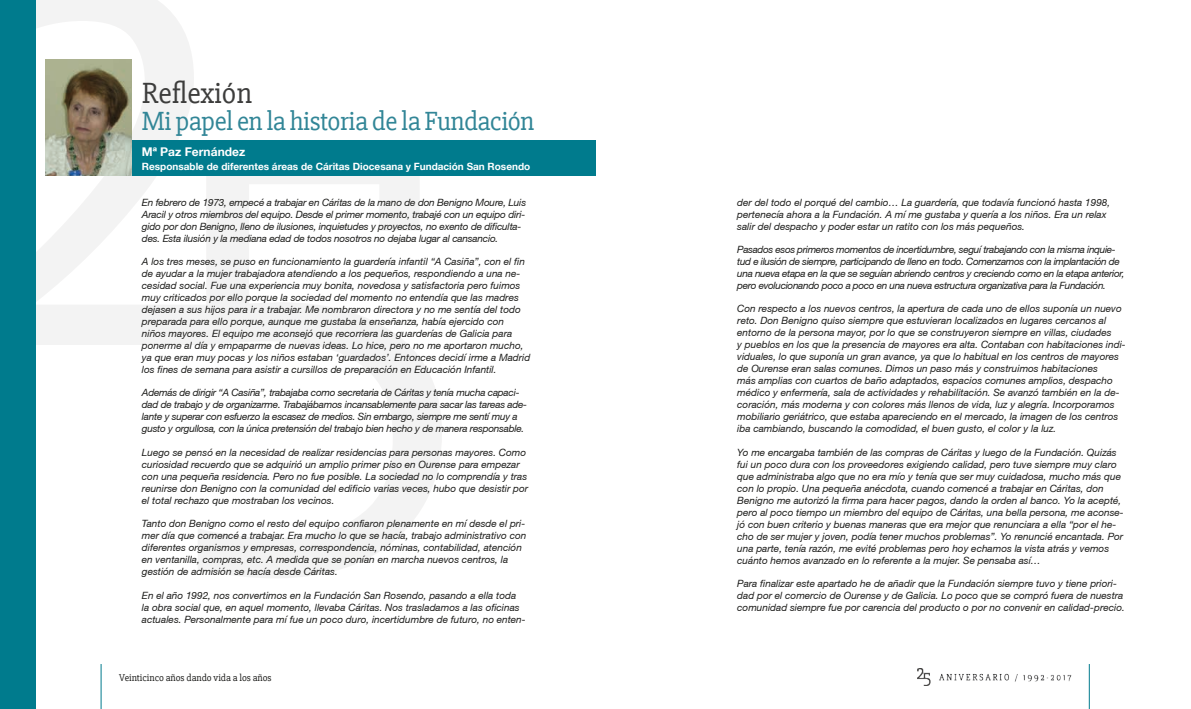
<style>
.page{position:relative;width:1191px;height:709px;background:#fff}
.page>*{position:absolute;margin:0;border:0;box-sizing:border-box;transform-origin:0 0}
.t1{font:30px "Slabo 27 px";color:#3d3d3c}
.t2{font:27px "Slabo 27 px";letter-spacing:-.02em;color:#328697}
.t3{font:700 12px "Helvetica 75";color:#fff}
.t4{font:italic 10px/12px "Helvetica 56";color:#1d1d1b}
.t5{font:italic 10px/12px "Helvetica 56";letter-spacing:-.035em;color:#1d1d1b}
.t6{font:italic 10px/12px "Helvetica 56";letter-spacing:-.025em;color:#1d1d1b}
.t7{font:italic 10px/12px "Helvetica 56";letter-spacing:-.02em;color:#1d1d1b}
.t8{font:700 10px "Helvetica 75";color:#fff}
.t9{font:10px "Slabo 27 px";color:#1d1d1b}
</style>
<div class="page">
<hr style="left:101px;top:664px;width:1px;height:45px;background:#007b8d">
<hr style="left:1088px;top:664px;width:1px;height:45px;background:#007b8d">
<img style="left:918px;top:668px;width:154px;height:17px">
<svg style="left:36px;top:0;width:406px;height:578px"></svg>
<div style="left:0;top:0;width:36px;height:709px;background:#007b8d"></div>
<div style="left:122px;top:140px;width:473px;height:36px;background:#007b8d"></div>
<img style="left:45px;top:59px;width:87px;height:117px">
<h1 class="t1" style="left:142px;top:76px;width:111px">Reflexión</h1>
<h2 class="t2" style="left:142px;top:106px;width:394px">Mi papel en la historia de la Fundación</h2>
<p class="t3" style="left:142px;top:144px;width:105px">Mª Paz Fernández</p>
<p class="t8" style="left:142px;top:160px;width:390px">Responsable de diferentes áreas de Cáritas Diocesana y Fundación San Rosendo</p>
<p class="t7" style="left:142px;top:196px;width:386px">En febrero de 1973, empecé a trabajar en Cáritas de la mano de don Benigno Moure, Luis Aracil y otros miembros del equipo. Desde el primer momento, trabajé con un equipo diri&shy;gido por don Benigno, lleno de ilusiones, inquietudes y proyectos, no exento de dificulta&shy;des. Esta ilusión y la mediana edad de todos nosotros no dejaba lugar al cansancio.</p>
<p class="t4" style="left:142px;top:255px;width:390px">A los tres meses, se puso en funcionamiento la guardería infantil “A Casiña”, con el fin de ayudar a la mujer trabajadora atendiendo a los pequeños, respondiendo a una ne&shy;cesidad social. Fue una experiencia muy bonita, novedosa y satisfactoria pero fuimos muy criticados por ello porque la sociedad del momento no entendía que las madres dejasen a sus hijos para ir a trabajar. Me nombraron directora y no me sentía del todo preparada para ello porque, aunque me gustaba la enseñanza, había ejercido con niños mayores. El equipo me aconsejó que recorriera las guarderías de Galicia para ponerme al día y empaparme de nuevas ideas. Lo hice, pero no me aportaron mucho, ya que eran muy pocas y los niños estaban ‘guardados’. Entonces decidí irme a Madrid los fines de semana para asistir a cursillos de preparación en Educación Infantil.</p>
<p class="t6" style="left:142px;top:387px;width:386px">Además de dirigir “A Casiña”, trabajaba como secretaria de Cáritas y tenía mucha capaci&shy;dad de trabajo y de organizarme. Trabajábamos incansablemente para sacar las tareas ade&shy;lante y superar con esfuerzo la escasez de medios. Sin embargo, siempre me sentí muy a gusto y orgullosa, con la única pretensión del trabajo bien hecho y de manera responsable.</p>
<p class="t4" style="left:142px;top:446px;width:388px">Luego se pensó en la necesidad de realizar residencias para personas mayores. Como curiosidad recuerdo que se adquirió un amplio primer piso en Ourense para empezar con una pequeña residencia. Pero no fue posible. La sociedad no lo comprendía y tras reunirse don Benigno con la comunidad del edificio varias veces, hubo que desistir por el total rechazo que mostraban los vecinos.</p>
<p class="t4" style="left:142px;top:517px;width:386px">Tanto don Benigno como el resto del equipo confiaron plenamente en mí desde el pri&shy;mer día que comencé a trabajar. Era mucho lo que se hacía, trabajo administrativo con diferentes organismos y empresas, correspondencia, nóminas, contabilidad, atención en ventanilla, compras, etc. A medida que se ponían en marcha nuevos centros, la gestión de admisión se hacía desde Cáritas.</p>
<p class="t4" style="left:142px;top:589px;width:385px">En el año 1992, nos convertimos en la Fundación San Rosendo, pasando a ella toda la obra social que, en aquel momento, llevaba Cáritas. Nos trasladamos a las oficinas actuales. Personalmente para mí fue un poco duro, incertidumbre de futuro, no enten-</p>
<p class="t9" style="left:119px;top:672px;width:154px">Veinticinco años dando vida a los años</p>
<p class="t4" style="left:737px;top:196px;width:374px">der del todo el porqué del cambio… La guardería, que todavía funcionó hasta 1998, pertenecía ahora a la Fundación. A mí me gustaba y quería a los niños. Era un relax salir del despacho y poder estar un ratito con los más pequeños.</p>
<p class="t5" style="left:737px;top:243px;width:389px">Pasados esos primeros momentos de incertidumbre, seguí trabajando con la misma inquie&shy;tud e ilusión de siempre, participando de lleno en todo. Comenzamos con la implantación de una nueva etapa en la que se seguían abriendo centros y creciendo como en la etapa anterior, pero evolucionando poco a poco en una nueva estructura organizativa para la Fundación.</p>
<p class="t4" style="left:737px;top:303px;width:390px">Con respecto a los nuevos centros, la apertura de cada uno de ellos suponía un nuevo reto. Don Benigno quiso siempre que estuvieran localizados en lugares cercanos al entorno de la persona mayor, por lo que se construyeron siempre en villas, ciudades<br>y pueblos en los que la presencia de mayores era alta. Contaban con habitaciones indi&shy;viduales, lo que suponía un gran avance, ya que lo habitual en los centros de mayores de Ourense eran salas comunes. Dimos un paso más y construimos habitaciones<br>más amplias con cuartos de baño adaptados, espacios comunes amplios, despacho médico y enfermería, sala de actividades y rehabilitación. Se avanzó también en la de&shy;coración, más moderna y con colores más llenos de vida, luz y alegría. Incorporamos mobiliario geriátrico, que estaba apareciendo en el mercado, la imagen de los centros iba cambiando, buscando la comodidad, el buen gusto, el color y la luz.</p>
<p class="t4" style="left:737px;top:446px;width:388px">Yo me encargaba también de las compras de Cáritas y luego de la Fundación. Quizás fui un poco dura con los proveedores exigiendo calidad, pero tuve siempre muy claro que administraba algo que no era mío y tenía que ser muy cuidadosa, mucho más que con lo propio. Una pequeña anécdota, cuando comencé a trabajar en Cáritas, don Benigno me autorizó la firma para hacer pagos, dando la orden al banco. Yo la acepté, pero al poco tiempo un miembro del equipo de Cáritas, una bella persona, me aconse&shy;jó con buen criterio y buenas maneras que era mejor que renunciara a ella “por el he&shy;cho de ser mujer y joven, podía tener muchos problemas”. Yo renuncié encantada. Por una parte, tenía razón, me evité problemas pero hoy echamos la vista atrás y vemos cuánto hemos avanzado en lo referente a la mujer. Se pensaba así…</p>
<p class="t4" style="left:737px;top:577px;width:389px">Para finalizar este apartado he de añadir que la Fundación siempre tuvo y tiene priori&shy;dad por el comercio de Ourense y de Galicia. Lo poco que se compró fuera de nuestra comunidad siempre fue por carencia del producto o por no convenir en calidad-precio.</p>
</div>
